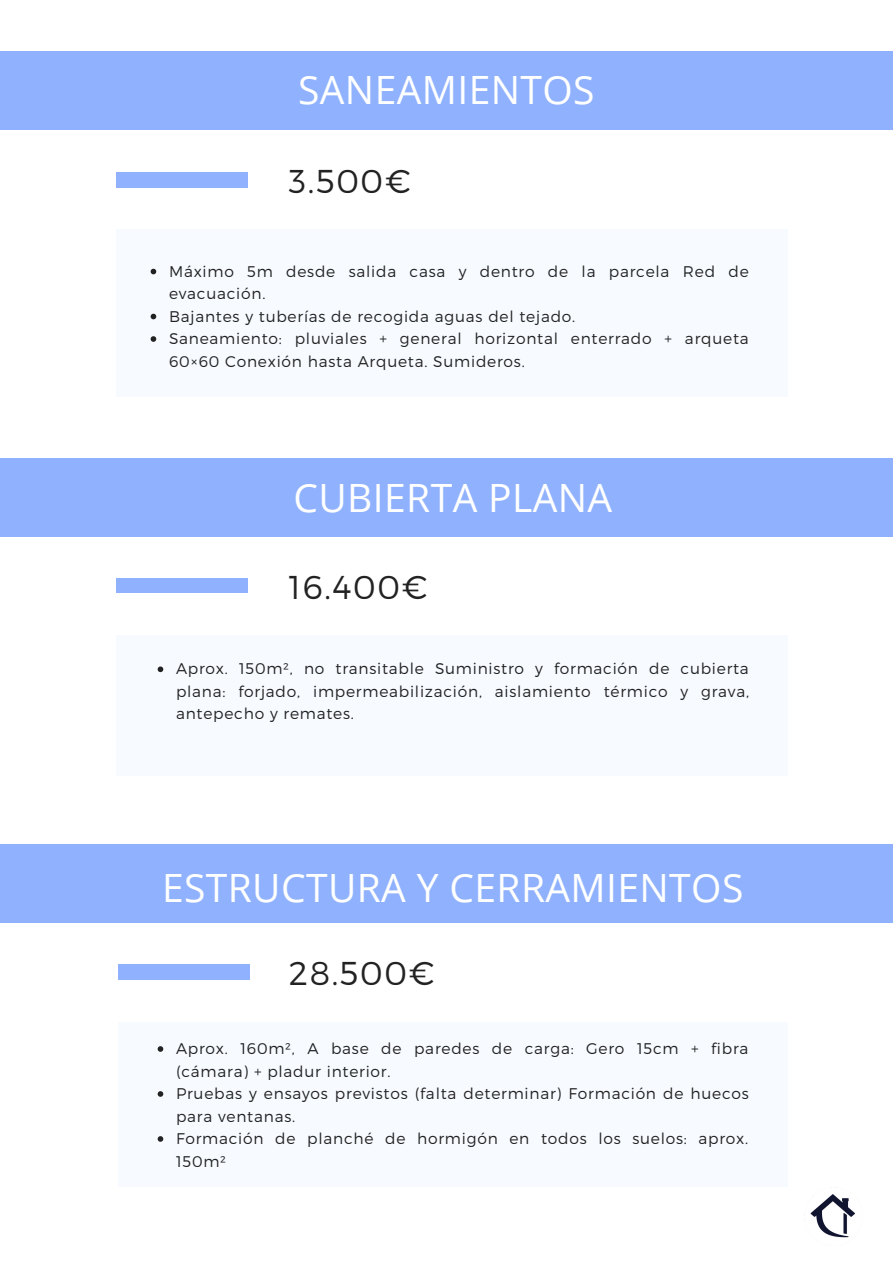
<style>
.page{position:relative;width:893px;height:1264px;background:#fff}
.page>*{position:absolute;margin:0;border:0;box-sizing:border-box;transform-origin:0 0}
.t1{font:39px "Open Sans";letter-spacing:.01em;color:#fff}
.t2{font:300 33px "Montserrat";letter-spacing:.05em;color:#222}
.t3{font:300 15.45px/22.5px "Montserrat";letter-spacing:.05em;color:#222}
</style>
<div class="page">
<div style="left:0;top:51px;width:892px;height:79px;background:#90b2fe"></div>
<div style="left:116px;top:172px;width:132px;height:15px;background:#90b2fe"></div>
<div style="left:117px;top:229px;width:671px;height:168px;background:#f7faff"></div>
<svg style="left:151px;top:269px;width:5px;height:5px"></svg>
<svg style="left:151px;top:314px;width:5px;height:5px"></svg>
<svg style="left:151px;top:336px;width:5px;height:6px"></svg>
<div style="left:116px;top:635px;width:672px;height:141px;background:#f7faff"></div>
<svg style="left:158px;top:666px;width:5px;height:6px"></svg>
<div style="left:116px;top:578px;width:132px;height:14px;background:#90b2fe"></div>
<img style="left:810px;top:1194px;width:45px;height:44px">
<div style="left:0;top:458px;width:892px;height:78px;background:#90b2fe"></div>
<div style="left:118px;top:1022px;width:669px;height:164px;background:#f7faff"></div>
<svg style="left:158px;top:1046px;width:5px;height:5px"></svg>
<svg style="left:158px;top:1091px;width:5px;height:5px"></svg>
<svg style="left:158px;top:1136px;width:5px;height:5px"></svg>
<div style="left:118px;top:964px;width:132px;height:15px;background:#90b2fe"></div>
<div style="left:0;top:844px;width:892px;height:78px;background:#90b2fe"></div>
<h1 class="t1" style="left:298px;top:63px;width:298px">SANEAMIENTOS</h1>
<h2 class="t2" style="left:289px;top:160px;width:124px">3.500€</h2>
<p class="t3" style="left:169px;top:259px;width:581px">Máximo 5m desde salida casa y dentro de la parcela Red de evacuación.<br>Bajantes y tuberías de recogida aguas del tejado.<br>Saneamiento: pluviales + general horizontal enterrado + arqueta 60×60 Conexión hasta Arqueta. Sumideros.</p>
<h1 class="t1" style="left:293px;top:470px;width:320px">CUBIERTA PLANA</h1>
<h2 class="t2" style="left:289px;top:565px;width:140px">16.400€</h2>
<p class="t3" style="left:176px;top:657px;width:574px;text-align:justify">Aprox. 150m², no transitable Suministro y formación de cubierta plana: forjado, impermeabilización, aislamiento térmico y grava, antepecho y remates.</p>
<h1 class="t1" style="left:162px;top:860px;width:583px">ESTRUCTURA Y CERRAMIENTOS</h1>
<h2 class="t2" style="left:289px;top:951px;width:147px">28.500€</h2>
<p class="t3" style="left:176px;top:1036px;width:574px">Aprox. 160m², A base de paredes de carga: Gero 15cm + fibra (cámara) + pladur interior.<br>Pruebas y ensayos previstos (falta determinar) Formación de huecos para ventanas.<br>Formación de planché de hormigón en todos los suelos: aprox.<br>150m²</p>
</div>
